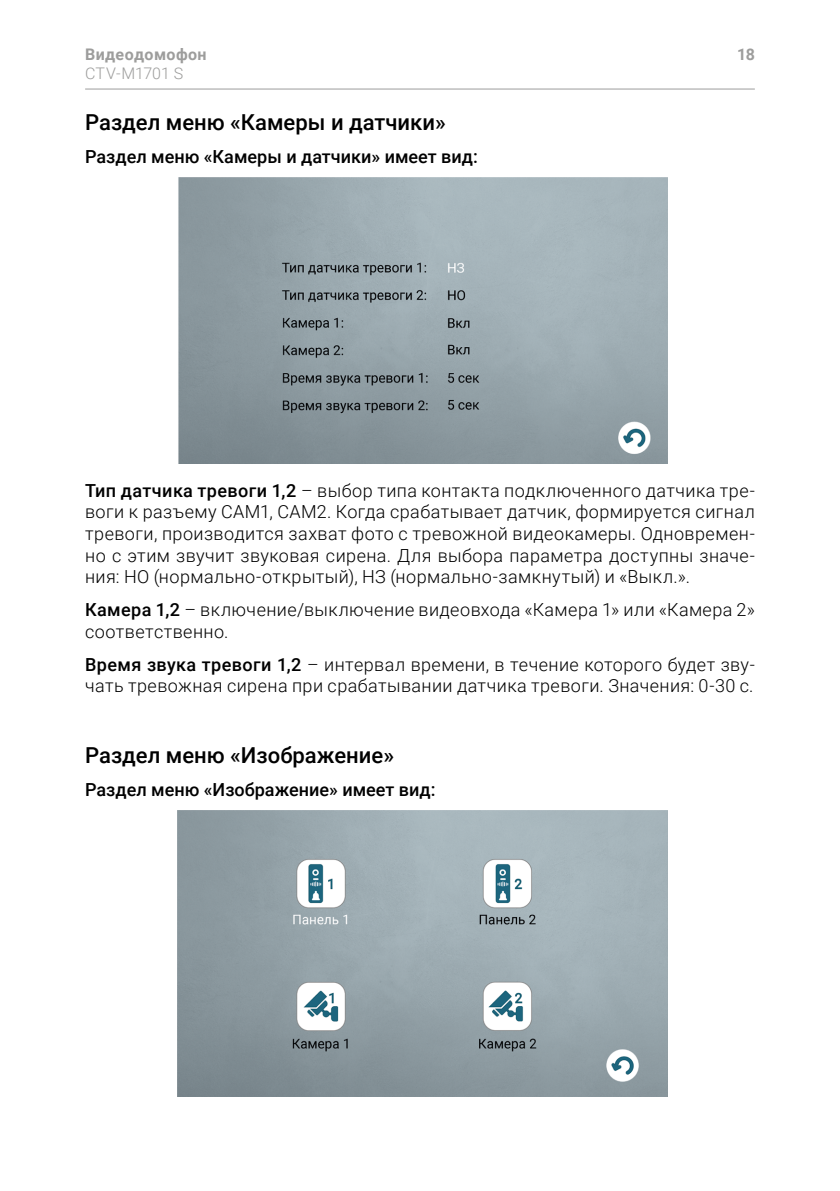
<style>
.page{position:relative;width:840px;height:1191px;background:#fff}
.page>*{position:absolute;margin:0;border:0;box-sizing:border-box;transform-origin:0 0}
.t1{font:500 22px "Roboto";color:#000}
.t2{font:300 18px/21.6px "Roboto";letter-spacing:.025em;color:#000}
.t3{font:500 18px "Roboto";color:#000}
.t4{font:700 16px "Roboto";letter-spacing:.025em;color:#9d9d9c}
.t5{font:300 16px "Roboto";color:#9d9d9c}
.s1{font-weight:500}
</style>
<div class="page">
<hr style="left:85px;top:89px;width:669px;height:1px;background:#9d9d9c">
<img style="left:178px;top:178px;width:489px;height:286px">
<img style="left:177px;top:811px;width:490px;height:285px">
<p class="t4" style="left:85px;top:43px;width:123px">Видеодомофон</p>
<p class="t5" style="left:85px;top:62px;width:100px">CTV-M1701 S</p>
<p class="t1" style="left:85px;top:107px;width:362px">Раздел меню «Камеры и датчики»</p>
<p class="t3" style="left:85px;top:144px;width:394px">Раздел меню «Камеры и датчики» имеет вид:</p>
<p class="t4" style="left:736px;top:43px;width:19px">18</p>
<p class="t2" style="left:85px;top:479px;width:670px;text-align:justify"><span class="s1">Тип датчика тревоги 1,2</span> – выбор типа контакта подключенного датчика тре&shy;воги к разъему CAM1, CAM2. Когда срабатывает датчик, формируется сигнал тревоги, производится захват фото с тревожной видеокамеры. Одновремен&shy;но с этим звучит звуковая сирена. Для выбора параметра доступны значе&shy;ния: НО (нормально-открытый), НЗ (нормально-замкнутый) и «Выкл.».</p>
<p class="t2" style="left:85px;top:598px;width:670px"><span class="s1">Камера 1,2</span> – включение/выключение видеовхода «Камера 1» или «Камера 2» соответственно.</p>
<p class="t2" style="left:85px;top:653px;width:670px"><span class="s1">Время звука тревоги 1,2</span> – интервал времени, в течение которого будет зву&shy;чать тревожная сирена при срабатывании датчика тревоги. Значения: 0-30 с.</p>
<p class="t1" style="left:85px;top:739px;width:310px">Раздел меню «Изображение»</p>
<p class="t3" style="left:85px;top:777px;width:351px">Раздел меню «Изображение» имеет вид:</p>
</div>
